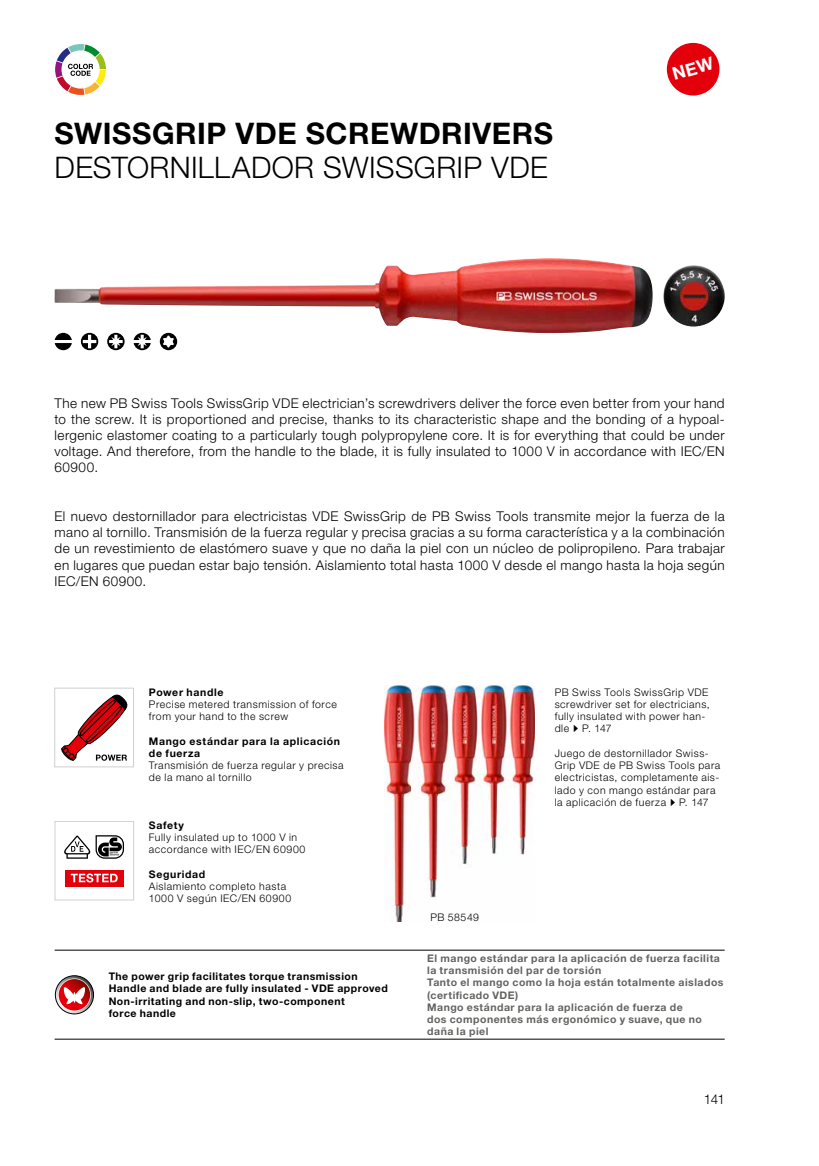
<style>
.page{position:relative;width:819px;height:1166px;background:#fff}
.page>*{position:absolute;margin:0;border:0;box-sizing:border-box;transform-origin:0 0}
.t1{font:300 29.75px "Helvetica Neue LT Pro";letter-spacing:.015em;color:#000}
.t2{font:700 29.75px "Helvetica Neue LT Pro";letter-spacing:.02em;color:#000}
.t3{font:300 13.47px/16.1px "Helvetica Neue LT Pro";letter-spacing:.03em;color:#000;text-align:justify}
.t4{font:300 10.5px/12.2px "Helvetica Neue LT Pro";letter-spacing:.055em;color:#000}
.t5{font:700 10.5px/12.2px "Helvetica Neue LT Pro";letter-spacing:.045em;color:#626261}
.t6{font:700 10.5px/12.2px "Helvetica Neue LT Pro";letter-spacing:.05em;color:#000}
.s1{font-family:"Arial";font-weight:400}
</style>
<div class="page">
<hr style="left:55px;top:1039px;width:669px;height:1px;background:#000">
<hr style="left:55px;top:950px;width:669px;height:1px;background:#000">
<img style="left:384px;top:685px;width:151px;height:236px">
<svg style="left:55px;top:976px;width:38px;height:38px"></svg>
<div style="left:55px;top:975px;width:39px;height:39px;border:1px solid #000;border-radius:50%"></div>
<svg style="left:58px;top:978px;width:33px;height:33px"></svg>
<svg style="left:59px;top:979px;width:31px;height:31px"></svg>
<svg style="left:64px;top:987px;width:21px;height:17px"></svg>
<div style="left:55px;top:821px;width:79px;height:79px;border:1px solid #cfd0d0"></div>
<svg style="left:64px;top:835px;width:26px;height:24px"></svg>
<svg style="left:96px;top:835px;width:28px;height:24px"></svg>
<div style="left:65px;top:870px;width:59px;height:16px;background:#e3000b"></div>
<svg style="left:71px;top:873px;width:47px;height:9px"></svg>
<div style="left:54px;top:688px;width:80px;height:79px;border:1px solid #cfd0d0"></div>
<svg style="left:61px;top:694px;width:67px;height:67px"></svg>
<svg style="left:81px;top:333px;width:17px;height:17px"></svg>
<svg style="left:83px;top:335px;width:13px;height:13px"></svg>
<svg style="left:107px;top:333px;width:18px;height:17px"></svg>
<svg style="left:109px;top:335px;width:14px;height:13px"></svg>
<svg style="left:134px;top:333px;width:17px;height:17px"></svg>
<svg style="left:55px;top:333px;width:17px;height:17px"></svg>
<div style="left:160px;top:333px;width:17px;height:17px;background:#000;border-radius:50%"></div>
<svg style="left:163px;top:336px;width:11px;height:11px"></svg>
<svg style="left:55px;top:44px;width:51px;height:51px"></svg>
<img style="left:55px;top:258px;width:669px;height:75px">
<svg style="left:666px;top:42px;width:54px;height:54px"></svg>
<h1 class="t2" style="left:55px;top:114px;width:500px">SWISSGRIP VDE SCREWDRIVERS</h1>
<h1 class="t1" style="left:55px;top:149px;width:494px">DESTORNILLADOR SWISSGRIP VDE</h1>
<p class="t3" style="left:55px;top:395px;width:671px">The new PB Swiss Tools SwissGrip VDE electrician’s screwdrivers deliver the force even better from your hand to the screw. It is proportioned and precise, thanks to its characteristic shape and the bonding of a hypoal&shy;lergenic elastomer coating to a particularly tough polypropylene core. It is for everything that could be under voltage. And therefore, from the handle to the blade, it is fully insulated to 1000 V in accordance with IEC/EN 60900.</p>
<p class="t3" style="left:55px;top:508px;width:671px">El nuevo destornillador para electricistas VDE SwissGrip de PB Swiss Tools transmite mejor la fuerza de la mano al tornillo. Transmisión de la fuerza regular y precisa gracias a su forma característica y a la combinación de un revestimiento de elastómero suave y que no daña la piel con un núcleo de polipropileno. Para trabajar en lugares que puedan estar bajo tensión. Aislamiento total hasta 1000 V desde el mango hasta la hoja según IEC/EN 60900.</p>
<p class="t6" style="left:149px;top:685px;width:76px">Power handle</p>
<p class="t4" style="left:149px;top:698px;width:189px">Precise metered transmission of force from your hand to the screw</p>
<p class="t6" style="left:149px;top:734px;width:193px">Mango estándar para la aplicación de fuerza</p>
<p class="t4" style="left:149px;top:759px;width:196px">Transmisión de fuerza regular y precisa de la mano al tornillo</p>
<p class="t6" style="left:149px;top:818px;width:36px">Safety</p>
<p class="t4" style="left:149px;top:831px;width:158px">Fully insulated up to 1000 V in accordance with IEC/EN 60900</p>
<p class="t6" style="left:149px;top:867px;width:58px">Seguridad</p>
<p class="t4" style="left:149px;top:880px;width:144px">Aislamiento completo hasta<br>1000 V según IEC/EN 60900</p>
<p class="t6" style="left:109px;top:970px;width:280px">The power grip facilitates torque transmission Handle and blade are fully insulated - VDE approved Non-irritating and non-slip, two-component<br>force handle</p>
<p class="t4" style="left:430px;top:911px;width:50px">PB 58549</p>
<p class="t4" style="left:554px;top:685px;width:157px">PB Swiss Tools SwissGrip VDE screwdriver set for electricians, fully insulated with power han&shy;dle <span class="s1">►</span> P. 147</p>
<p class="t4" style="left:554px;top:747px;width:167px">Juego de destornillador Swiss-<br>Grip VDE de PB Swiss Tools para electricistas, completamente ais&shy;lado y con mango estándar para la aplicación de fuerza <span class="s1">►</span> P. 147</p>
<p class="t5" style="left:427px;top:951px;width:298px">El mango estándar para la aplicación de fuerza facilita la transmisión del par de torsión<br>Tanto el mango como la hoja están totalmente aislados (certificado VDE)<br>Mango estándar para la aplicación de fuerza de<br>dos componentes más ergonómico y suave, que no daña la piel</p>
<p class="t3" style="left:704px;top:1091px;width:23px">141</p>
</div>
